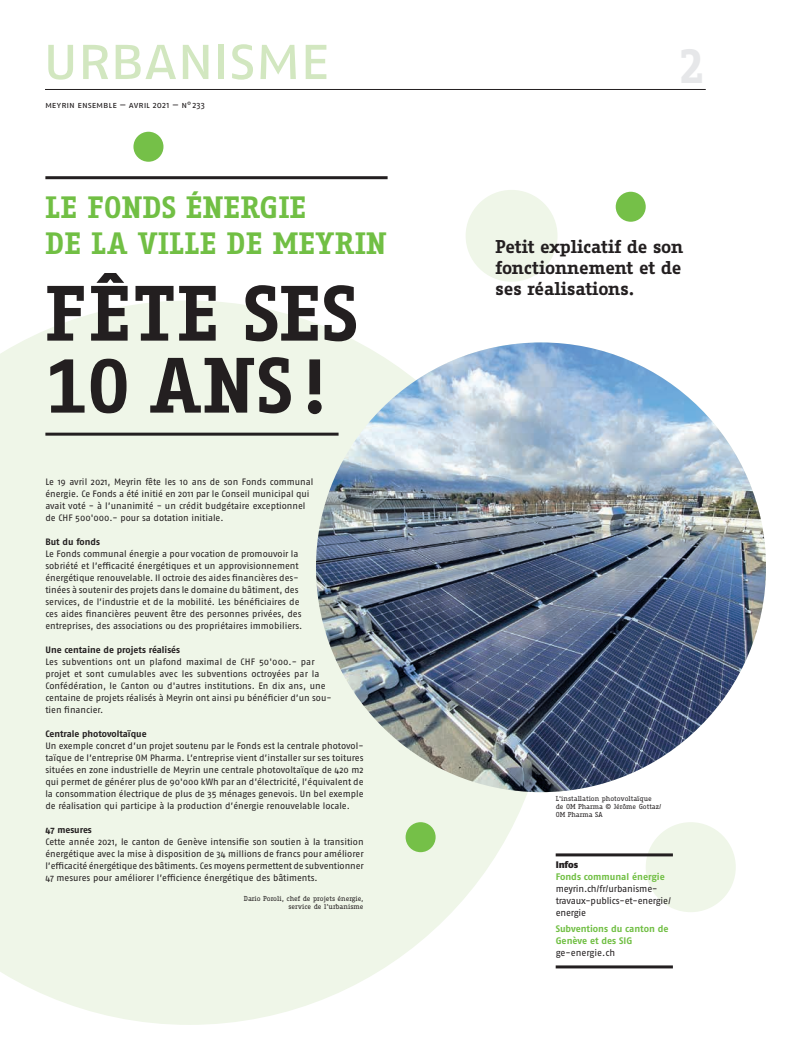
<style>
.page{position:relative;width:797px;height:1049px;background:#fff}
.page>*{position:absolute;margin:0;border:0;box-sizing:border-box;transform-origin:0 0}
.t1{font:700 76px/72px "Fago Correspondence Serif OT";letter-spacing:.01em;color:#231f20}
.t2{font:61px "Fago OT";letter-spacing:-.045em;color:#d2e7c0}
.t3{font:48px "Fago Correspondence Serif OT Bold SC660";color:#e6e7e9}
.t4{font:700 30px/36px "Fago Correspondence Serif OT";letter-spacing:.01em;color:#71bf44}
.t5{font:700 18px/21px "Fago Correspondence Serif OT";letter-spacing:-.015em;color:#231f20;text-align:justify}
.t6{font:9.5px/12px "Fago OT";color:#231f20}
.t7{font:700 9.5px/12px "Fago OT";color:#71bf44}
.t8{font:900 9.5px "Fago OT";letter-spacing:-.01em;color:#231f20}
.t9{font:9.2px/12px "Fago OT";color:#231f20}
.t10{font:700 9.2px "Fago OT";color:#231f20}
.t11{font:9px "Fago OT";color:#231f20}
.t12{font:7px/8px "Fago Correspondence Serif OT";letter-spacing:-.005em;color:#231f20;text-align:right}
</style>
<div class="page">
<hr style="left:45px;top:89px;width:660px;height:1px;background:#231f20">
<div style="left:465px;top:190px;width:92px;height:92px;background:#eff6e8;border-radius:50%"></div>
<div style="left:645px;top:822px;width:90px;height:90px;background:#eff6e8;border-radius:50%"></div>
<svg style="left:0;top:300px;width:549px;height:725px;fill:#eff6e8"></svg>
<img style="left:316px;top:342px;width:450px;height:450px;border-radius:225px">
<hr style="left:45px;top:176px;width:342px;height:3px;background:#231f20">
<hr style="left:45px;top:433px;width:293px;height:3px;background:#231f20">
<hr style="left:555px;top:853px;width:118px;height:3px;background:#231f20">
<hr style="left:555px;top:965px;width:118px;height:3px;background:#231f20">
<div style="left:615px;top:192px;width:30px;height:30px;background:#75c048;border-radius:50%"></div>
<div style="left:133px;top:132px;width:30px;height:30px;background:#75c048;border-radius:50%"></div>
<div style="left:405px;top:822px;width:30px;height:30px;background:#75c048;border-radius:50%"></div>
<h2 class="t2" style="left:42px;top:21px;width:289px">urbanisme</h2>
<p class="t11" style="left:45px;top:99px;width:162px">meyrin ensemble — avril 2021 — n° 233</p>
<h3 class="t4" style="left:46px;top:190px;width:343px">LE FONDS ÉNERGIE<br>DE LA VILLE DE MEYRIN</h3>
<h1 class="t1" style="left:45px;top:278px;width:313px">FÊTE SES<br>10 ANS!</h1>
<p class="t9" style="left:45px;top:476px;width:269px">Le 19 avril 2021, Meyrin fête les 10 ans de son Fonds communal énergie. Ce Fonds a été initié en 2011 par le Conseil municipal qui avait voté - à l’unanimité - un crédit budgétaire exceptionnel de CHF 500'000.- pour sa dotation initiale.</p>
<p class="t10" style="left:45px;top:536px;width:56px">But du fonds</p>
<p class="t9" style="left:45px;top:548px;width:258px">Le Fonds communal énergie a pour vocation de promouvoir la sobriété et l’efficacité énergétiques et un approvisionnement énergétique renouvelable. Il octroie des aides financières des&shy;tinées à soutenir des projets dans le domaine du bâtiment, des services, de l’industrie et de la mobilité. Les bénéficiaires de ces aides financières peuvent être des personnes privées, des entreprises, des associations ou des propriétaires immobiliers.</p>
<p class="t10" style="left:45px;top:644px;width:136px">Une centaine de projets réalisés</p>
<p class="t9" style="left:45px;top:656px;width:288px">Les subventions ont un plafond maximal de CHF 50'000.- par projet et sont cumulables avec les subventions octroyées par la Confédération, le Canton ou d'autres institutions. En dix ans, une centaine de projets réalisés à Meyrin ont ainsi pu bénéficier d’un sou&shy;tien financier.</p>
<p class="t10" style="left:45px;top:728px;width:103px">Centrale photovoltaïque</p>
<p class="t9" style="left:45px;top:740px;width:320px;text-align:justify">Un exemple concret d’un projet soutenu par le Fonds est la centrale photovol&shy;taïque de l’entreprise OM Pharma. L’entreprise vient d’installer sur ses toitures situées en zone industrielle de Meyrin une centrale photovoltaïque de 420 m2 qui permet de générer plus de 90'000 kWh par an d’électricité, l’équivalent de la consommation électrique de plus de 35 ménages genevois. Un bel exemple de réalisation qui participe à la production d’énergie renouvelable locale.</p>
<p class="t10" style="left:45px;top:824px;width:48px">47 mesures</p>
<p class="t9" style="left:45px;top:836px;width:320px;text-align:justify">Cette année 2021, le canton de Genève intensifie son soutien à la transition énergétique avec la mise à disposition de 34 millions de francs pour améliorer l’efficacité énergétique des bâtiments. Ces moyens permettent de subventionner 47 mesures pour améliorer l’efficience énergétique des bâtiments.</p>
<p class="t12" style="left:244px;top:895px;width:121px">Dario Poroli, chef de projets énergie, service de l’urbanisme</p>
<h3 class="t3" style="left:677px;top:38px;width:29px">2</h3>
<h3 class="t5" style="left:495px;top:236px;width:189px">Petit explicatif de son fonctionnement et de ses réalisations.</h3>
<p class="t12" style="left:555px;top:795px;width:107px;text-align:left">L'installation photovoltaïque<br>de OM Pharma © Jérôme Gottaz/<br>OM Pharma SA</p>
<p class="t8" style="left:555px;top:859px;width:24px">Infos</p>
<p class="t7" style="left:555px;top:871px;width:111px">Fonds communal énergie</p>
<p class="t6" style="left:555px;top:883px;width:117px">meyrin.ch/fr/urbanisme&shy;travaux-publics-et-energie/ energie</p>
<p class="t7" style="left:555px;top:923px;width:114px">Subventions du canton de<br>Genève et des SIG</p>
<p class="t6" style="left:555px;top:947px;width:61px">ge-energie.ch</p>
</div>
